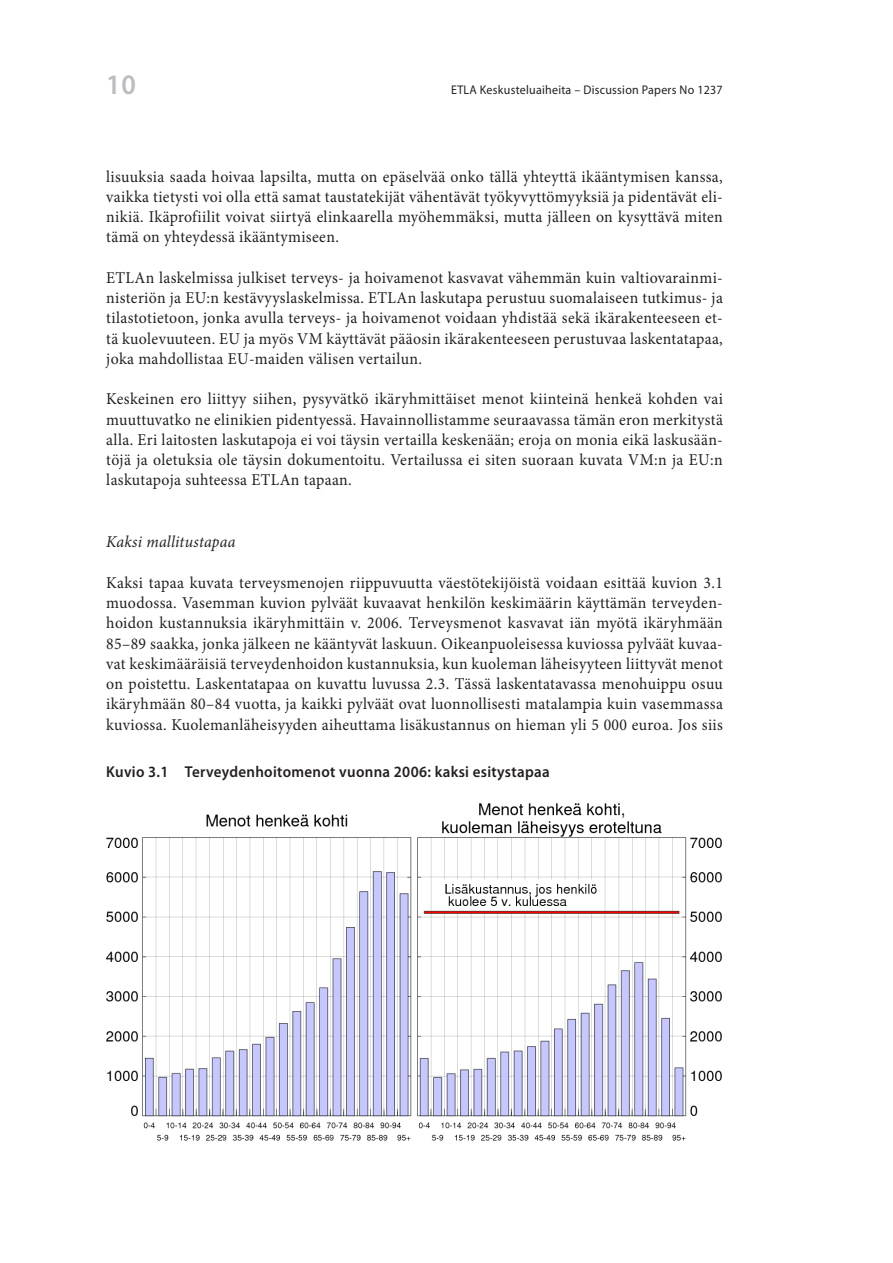
<style>
.page{position:relative;width:893px;height:1263px;background:#fff}
.page>*{position:absolute;margin:0;border:0;box-sizing:border-box;transform-origin:0 0}
.t1{font:600 28.35px "Myriad Pro";color:#bcbdc0;scale:.95 1}
.leipäteksti{font:16.5px/20.2px "Minion Pro";letter-spacing:.025em;color:#231f20;text-align:justify;scale:.95 1}
.väliotsikko_2__1_riv{font:italic 16.5px "Minion Pro";letter-spacing:.015em;color:#231f20;scale:.95 1}
.kuvio__otsikko{font:600 15.75px "Myriad Pro";letter-spacing:.02em;color:#231f20;scale:.95 1}
.t2{font:12.6px "Myriad Pro";letter-spacing:.02em;color:#231f20;scale:.95 1}
</style>
<div class="page">
<img style="left:106px;top:803px;width:616px;height:338px">
<h1 class="t1" style="left:106px;top:67px;width:33px">10</h1>
<p class="t2" style="left:451px;top:82px;width:288px">ETLA Keskusteluaiheita – Discussion Papers No 1237</p>
<p class="leipäteksti" style="left:106px;top:166px;width:650px">lisuuksia saada hoivaa lapsilta, mutta on epäselvää onko tällä yhteyttä ikääntymisen kanssa, vaikka tietysti voi olla että samat taustatekijät vähentävät työkyvyttömyyksiä ja pidentävät eli&shy;nikiä. Ikäprofiilit voivat siirtyä elinkaarella myöhemmäksi, mutta jälleen on kysyttävä miten tämä on yhteydessä ikääntymiseen.</p>
<p class="leipäteksti" style="left:106px;top:267px;width:651px">ETLAn laskelmissa julkiset terveys- ja hoivamenot kasvavat vähemmän kuin valtiovarainmi&shy;nisteriön ja EU:n kestävyyslaskelmissa. ETLAn laskutapa perustuu suomalaiseen tutkimus- ja tilastotietoon, jonka avulla terveys- ja hoivamenot voidaan yhdistää sekä ikärakenteeseen et&shy;tä kuolevuuteen. EU ja myös VM käyttävät pääosin ikärakenteeseen perustuvaa laskentatapaa, joka mahdollistaa EU-maiden välisen vertailun.</p>
<p class="leipäteksti" style="left:106px;top:389px;width:651px">Keskeinen ero liittyy siihen, pysyvätkö ikäryhmittäiset menot kiinteinä henkeä kohden vai muuttuvatko ne elinikien pidentyessä. Havainnollistamme seuraavassa tämän eron merkitystä alla. Eri laitosten laskutapoja ei voi täysin vertailla keskenään; eroja on monia eikä laskusään&shy;töjä ja oletuksia ole täysin dokumentoitu. Vertailussa ei siten suoraan kuvata VM:n ja EU:n laskutapoja suhteessa ETLAn tapaan.</p>
<p class="väliotsikko_2__1_riv" style="left:106px;top:531px;width:138px">Kaksi mallitustapaa</p>
<p class="leipäteksti" style="left:106px;top:573px;width:651px">Kaksi tapaa kuvata terveysmenojen riippuvuutta väestötekijöistä voidaan esittää kuvion 3.1 muodossa. Vasemman kuvion pylväät kuvaavat henkilön keskimäärin käyttämän terveyden&shy;hoidon kustannuksia ikäryhmittäin v. 2006. Terveysmenot kasvavat iän myötä ikäryhmään 85–89 saakka, jonka jälkeen ne kääntyvät laskuun. Oikeanpuoleisessa kuviossa pylväät kuvaa&shy;vat keskimääräisiä terveydenhoidon kustannuksia, kun kuoleman läheisyyteen liittyvät menot on poistettu. Laskentatapaa on kuvattu luvussa 2.3. Tässä laskentatavassa menohuippu osuu ikäryhmään 80–84 vuotta, ja kaikki pylväät ovat luonnollisesti matalampia kuin vasemmassa kuviossa. Kuolemanläheisyyden aiheuttama lisäkustannus on hieman yli 5 000 euroa. Jos siis</p>
<p class="kuvio__otsikko" style="left:106px;top:761px;width:468px">Kuvio 3.1 Terveydenhoitomenot vuonna 2006: kaksi esitystapaa</p>
</div>
